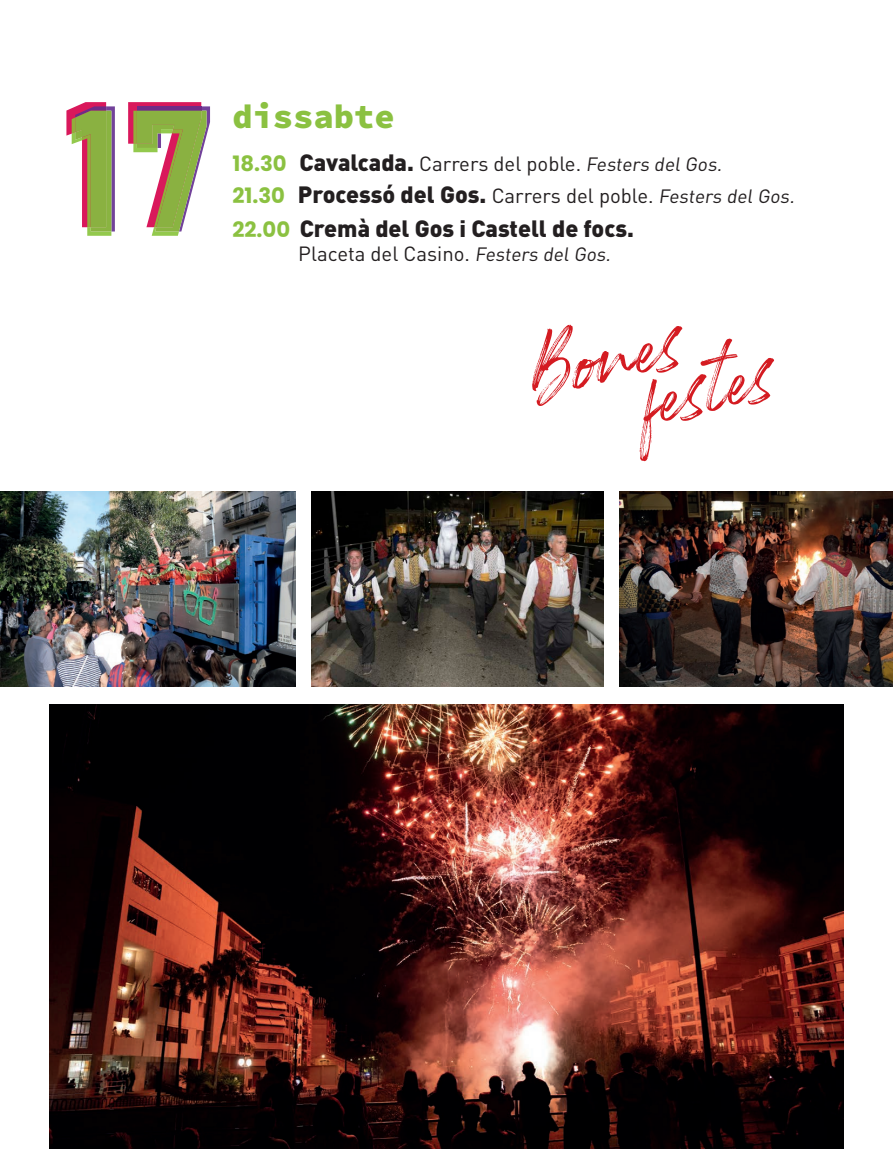
<style>
.page{position:relative;width:893px;height:1149px;background:#fff}
.page>*{position:absolute;margin:0;border:0;box-sizing:border-box;transform-origin:0 0}
.t1{font:91.12px "Rockness";color:#d41b21}
.agost{font:900 33.75px "Source Code Pro";color:#8bc141}
.texto{font:900 23.4px "DIN Pro";color:#231f20}
.texto-2{font:20.25px "DIN Pro";color:#231f20}
.s1{font-family:"Poppins";font-weight:700;font-size:21.15px;color:#8bc141}
.s2{font-weight:900;font-size:23.4px}
.s3{font-size:19.12px}
</style>
<div class="page">
<svg style="left:66px;top:102px;width:49px;height:134px"></svg>
<svg style="left:128px;top:102px;width:82px;height:134px"></svg>
<img style="left:49px;top:704px;width:795px;height:444px">
<img style="left:312px;top:491px;width:292px;height:195px">
<img style="left:620px;top:491px;width:273px;height:195px">
<img style="left:0;top:491px;width:296px;height:195px">
<p class="agost" style="left:232px;top:92px;width:164px">dissabte</p>
<p class="texto-2" style="left:232px;top:150px;width:494px"><span class="s1">18.30</span> <span class="s2">Cavalcada.</span> Carrers del poble. <span class="s3">Festers del Gos.</span></p>
<p class="texto-2" style="left:232px;top:182px;width:567px"><span class="s1">21.30</span> <span class="s2">Processó del Gos.</span> Carrers del poble. <span class="s3">Festers del Gos.</span></p>
<p class="texto" style="left:232px;top:212px;width:403px"><span class="s1">22.00</span> Cremà del Gos i Castell de focs.</p>
<p class="texto-2" style="left:298px;top:240px;width:318px">Placeta del Casino. <span class="s3">Festers del Gos.</span></p>
<p class="t1" style="left:512px;top:314px;width:159px;rotate:-13deg">Bones</p>
<p class="t1" style="left:628px;top:340px;width:134px;rotate:-13deg">festes</p>
</div>
